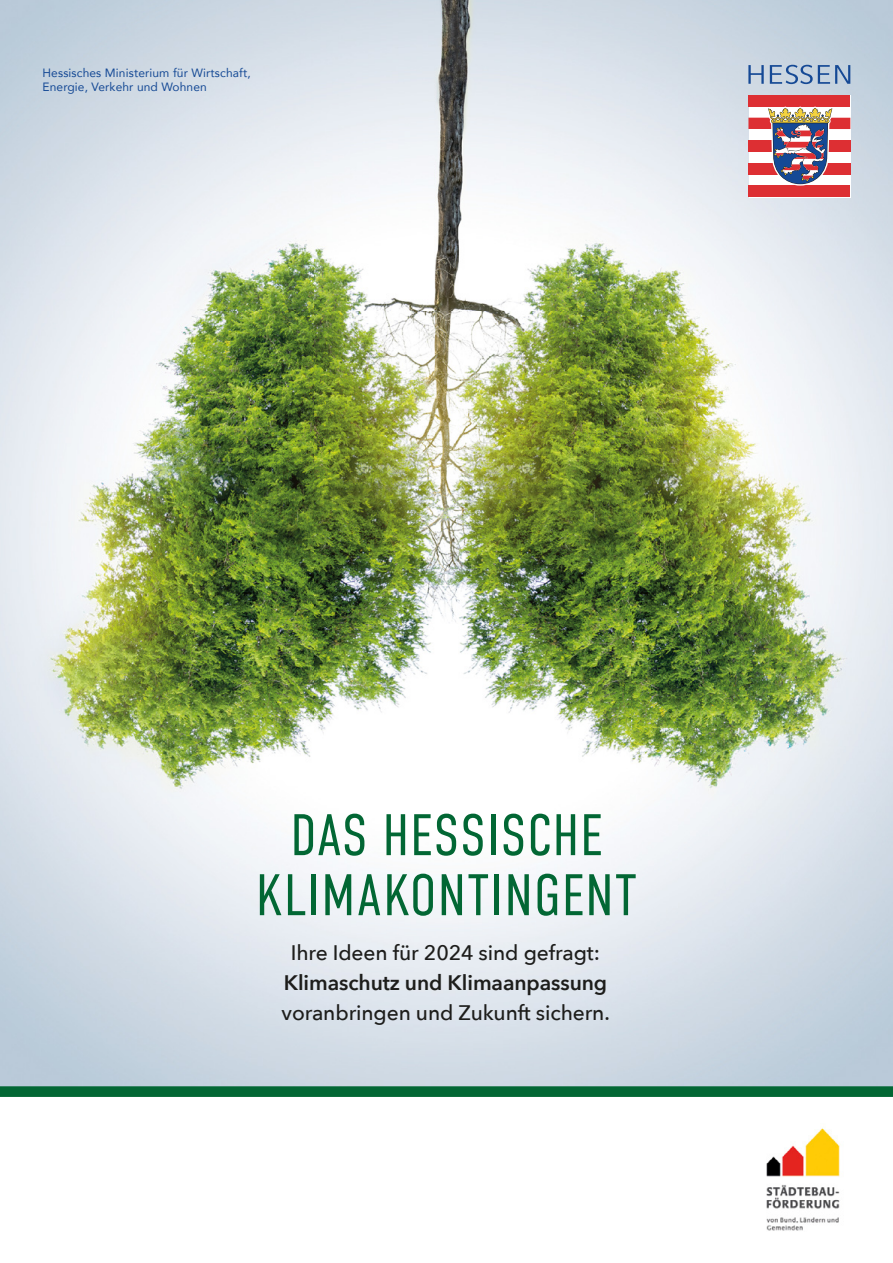
<style>
.page{position:relative;width:893px;height:1263px;background:#fff}
.page>*{position:absolute;margin:0;border:0;box-sizing:border-box;transform-origin:0 0}
.t1{font:300 58.5px/60px "DIN Condensed";letter-spacing:.02em;color:#026734;text-align:center}
.t2{font:500 21px "Avenir Next";letter-spacing:-.005em;color:#1d1d1b}
.t3{font:600 21px "Avenir Next";letter-spacing:-.005em;color:#1d1d1b}
.t4{font:12px/14.4px "Avenir";letter-spacing:.01em;color:#154995}
</style>
<div class="page">
<img style="left:0;top:0;width:893px;height:1086px">
<div style="left:0;top:1086px;width:893px;height:11px;background:#026734"></div>
<img style="left:766px;top:1127px;width:74px;height:104px">
<div style="left:749px;top:95px;width:101px;height:102px;background:#fff"></div>
<div style="left:748px;top:95px;width:102px;height:11px;background:#dd2f33"></div>
<div style="left:748px;top:118px;width:102px;height:11px;background:#dd2f33"></div>
<div style="left:748px;top:140px;width:102px;height:12px;background:#dd2f33"></div>
<div style="left:748px;top:163px;width:102px;height:11px;background:#dd2f33"></div>
<div style="left:748px;top:186px;width:102px;height:11px;background:#dd2f33"></div>
<svg style="left:767px;top:107px;width:67px;height:79px"></svg>
<svg style="left:748px;top:65px;width:16px;height:19px"></svg>
<svg style="left:770px;top:65px;width:80px;height:19px;background:#91aac9"></svg>
<p class="t4" style="left:43px;top:65px;width:210px">Hessisches Ministerium für Wirtschaft,<br>Energie, Verkehr und Wohnen</p>
<h1 class="t1" style="left:256px;top:805px;width:383px">DAS HESSISCHE<br>KLIMAKONTINGENT</h1>
<h2 class="t2" style="left:291px;top:935px;width:311px">Ihre Ideen für 2024 sind gefragt:</h2>
<h2 class="t3" style="left:284px;top:965px;width:325px">Klimaschutz und Klimaanpassung</h2>
<h2 class="t2" style="left:282px;top:995px;width:330px">voranbringen und Zukunft sichern.</h2>
</div>
